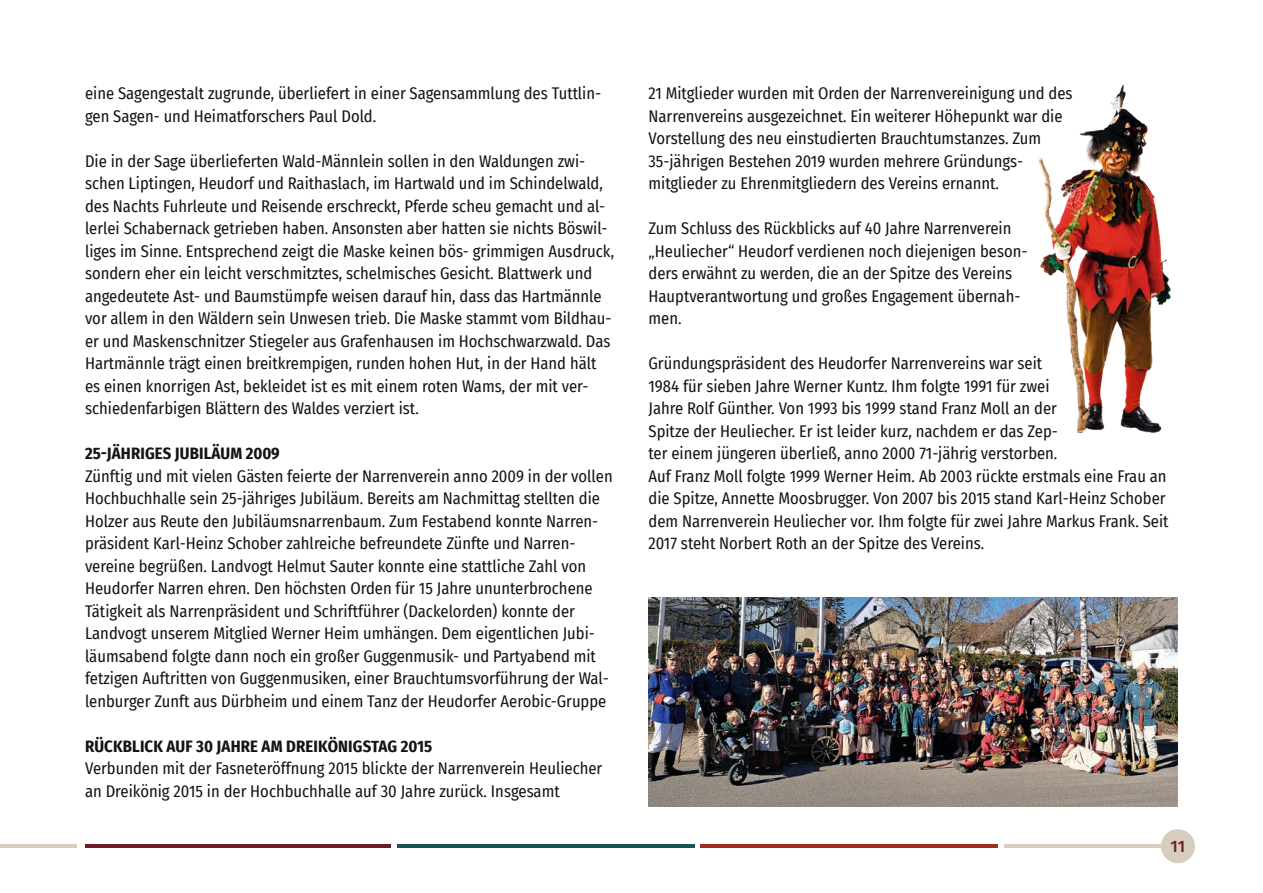
<style>
.page{position:relative;width:1263px;height:893px;background:#fff}
.page>*{position:absolute;margin:0;border:0;box-sizing:border-box;transform-origin:0 0}
.t1{font:16.5px/22.5px "Fira Sans Condensed";color:#131413}
.t2{font:700 16.5px "Fira Sans Condensed";letter-spacing:.01em;color:#131413}
.t3{font:500 16.5px "Fira Sans";color:#6b1c25}
</style>
<div class="page">
<hr style="left:0;top:845px;width:77px;height:3px;background:#d7cdbf">
<hr style="left:1004px;top:845px;width:174px;height:3px;background:#d7cdbf">
<hr style="left:85px;top:845px;width:306px;height:3px;background:#6b1c25">
<hr style="left:397px;top:845px;width:297px;height:3px;background:#155652">
<hr style="left:700px;top:845px;width:298px;height:3px;background:#a12d21">
<div style="left:1161px;top:829px;width:34px;height:34px;background:#d7cdbf;border-radius:50%"></div>
<img style="left:1038px;top:84px;width:133px;height:349px">
<img style="left:648px;top:597px;width:530px;height:210px">
<p class="t1" style="left:85px;top:82px;width:518px">eine Sagengestalt zugrunde, überliefert in einer Sagensammlung des Tuttlin&shy;gen Sagen- und Heimatforschers Paul Dold.</p>
<p class="t1" style="left:85px;top:149px;width:531px">Die in der Sage überlieferten Wald-Männlein sollen in den Waldungen zwi&shy;schen Liptingen, Heudorf und Raithaslach, im Hartwald und im Schindelwald, des Nachts Fuhrleute und Reisende erschreckt, Pferde scheu gemacht und al&shy;lerlei Schabernack getrieben haben. Ansonsten aber hatten sie nichts Böswil&shy;liges im Sinne. Entsprechend zeigt die Maske keinen bös- grimmigen Ausdruck, sondern eher ein leicht verschmitztes, schelmisches Gesicht. Blattwerk und angedeutete Ast- und Baumstümpfe weisen darauf hin, dass das Hartmännle vor allem in den Wäldern sein Unwesen trieb. Die Maske stammt vom Bildhau&shy;er und Maskenschnitzer Stiegeler aus Grafenhausen im Hochschwarzwald. Das Hartmännle trägt einen breitkrempigen, runden hohen Hut, in der Hand hält es einen knorrigen Ast, bekleidet ist es mit einem roten Wams, der mit ver&shy;schiedenfarbigen Blättern des Waldes verziert ist.</p>
<p class="t2" style="left:85px;top:440px;width:196px">25-JÄHRIGES JUBILÄUM 2009</p>
<p class="t1" style="left:85px;top:464px;width:529px">Zünftig und mit vielen Gästen feierte der Narrenverein anno 2009 in der vollen Hochbuchhalle sein 25-jähriges Jubiläum. Bereits am Nachmittag stellten die Holzer aus Reute den Jubiläumsnarrenbaum. Zum Festabend konnte Narren&shy;präsident Karl-Heinz Schober zahlreiche befreundete Zünfte und Narren&shy;vereine begrüßen. Landvogt Helmut Sauter konnte eine stattliche Zahl von Heudorfer Narren ehren. Den höchsten Orden für 15 Jahre ununterbrochene Tätigkeit als Narrenpräsident und Schriftführer (Dackelorden) konnte der Landvogt unserem Mitglied Werner Heim umhängen. Dem eigentlichen Jubi&shy;läumsabend folgte dann noch ein großer Guggenmusik- und Partyabend mit fetzigen Auftritten von Guggenmusiken, einer Brauchtumsvorführung der Wal&shy;lenburger Zunft aus Dürbheim und einem Tanz der Heudorfer Aerobic-Gruppe</p>
<p class="t2" style="left:85px;top:732px;width:349px">RÜCKBLICK AUF 30 JAHRE AM DREIKÖNIGSTAG 2015</p>
<p class="t1" style="left:85px;top:757px;width:519px">Verbunden mit der Fasneteröffnung 2015 blickte der Narrenverein Heuliecher an Dreikönig 2015 in der Hochbuchhalle auf 30 Jahre zurück. Insgesamt</p>
<p class="t1" style="left:648px;top:82px;width:425px">21 Mitglieder wurden mit Orden der Narrenvereinigung und des Narrenvereins ausgezeichnet. Ein weiterer Höhepunkt war die Vorstellung des neu einstudierten Brauchtumstanzes. Zum 35-jährigen Bestehen 2019 wurden mehrere Gründungs&shy;mitglieder zu Ehrenmitgliedern des Vereins ernannt.</p>
<p class="t1" style="left:648px;top:217px;width:381px">Zum Schluss des Rückblicks auf 40 Jahre Narrenverein „Heuliecher“ Heudorf verdienen noch diejenigen beson&shy;ders erwähnt zu werden, die an der Spitze des Vereins Hauptverantwortung und großes Engagement übernah&shy;men.</p>
<p class="t1" style="left:648px;top:352px;width:522px">Gründungspräsident des Heudorfer Narrenvereins war seit<br>1984 für sieben Jahre Werner Kuntz. Ihm folgte 1991 für zwei<br>Jahre Rolf Günther. Von 1993 bis 1999 stand Franz Moll an der<br>Spitze der Heuliecher. Er ist leider kurz, nachdem er das Zep-<br>ter einem jüngeren überließ, anno 2000 71-jährig verstorben.<br>Auf Franz Moll folgte 1999 Werner Heim. Ab 2003 rückte erstmals eine Frau an die Spitze, Annette Moosbrugger. Von 2007 bis 2015 stand Karl-Heinz Schober dem Narrenverein Heuliecher vor. Ihm folgte für zwei Jahre Markus Frank. Seit 2017 steht Norbert Roth an der Spitze des Vereins.</p>
<p class="t3" style="left:1171px;top:833px;width:16px">11</p>
</div>
